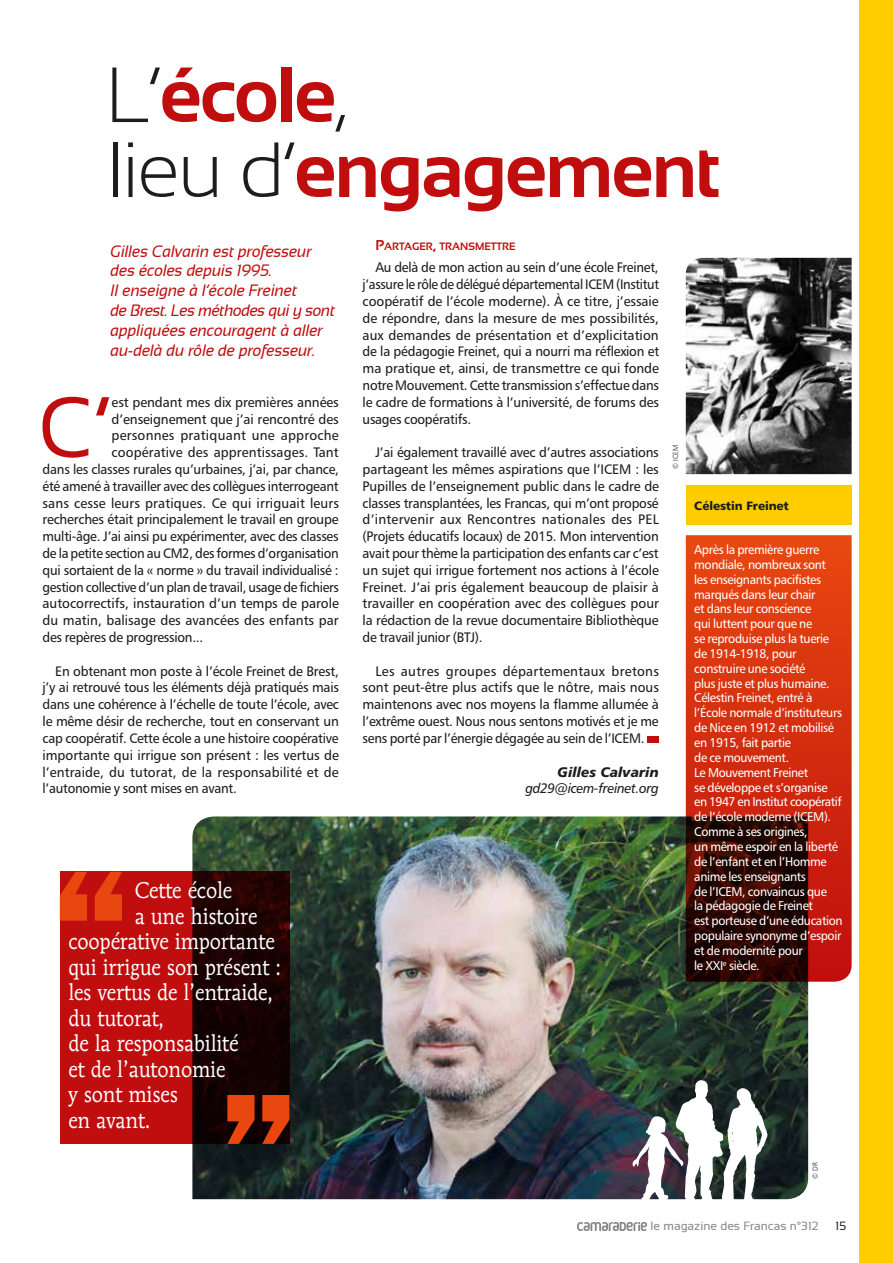
<style>
.page{position:relative;width:893px;height:1263px;background:#fff}
.page>*{position:absolute;margin:0;border:0;box-sizing:border-box;transform-origin:0 0}
.t1{font:85.95px "Sansation";color:#c00d0e;scale:.95 1}
.t2{font:700 78.15px/75px "Sansation";letter-spacing:-.03em;color:#c00d0e}
.t3{font:22.5px "Mendoza Roman";letter-spacing:-.01em;color:#fff;scale:.9 1}
.t4{font:italic 16.5px/19.8px "Sansation";letter-spacing:-.01em;color:#c00d0e;scale:.95 1}
.t5{font:13.8px/16.8px "Humanist 777 BT Roman B";letter-spacing:-.015em;color:#1d1d1b;text-align:justify;scale:.96 1}
.t6{font:13.8px/16.8px "Humanist 777 BT Roman B";letter-spacing:-.015em;color:#1d1d1b;text-align:justify;scale:.95 1}
.t7{font:13.8px/16.8px "Humanist 777 BT Roman B";letter-spacing:-.015em;color:#1d1d1b;text-align:justify}
.t8{font:13.8px "Humanist 777 BT Roman B";letter-spacing:-.015em;color:#1d1d1b;scale:.94 1}
.t9{font:13.8px "Humanist 777 BT Roman B";letter-spacing:.01em;color:#1d1d1b}
.t10{font:13.8px "Humanist 777 BT Roman B";letter-spacing:.005em;color:#1d1d1b}
.t11{font:13.8px "Humanist 777 BT Roman B";letter-spacing:.015em;color:#1d1d1b}
.t12{font:13.8px "Humanist 777 BT Italic B";letter-spacing:-.02em;color:#1d1d1b;scale:.95 1}
.t13{font:13.8px "Humanist 777 BT Black Italic B";letter-spacing:-.01em;color:#1d1d1b}
.t14{font:12.75px/14.9px "Humanist 777 BT Roman B";letter-spacing:-.03em;color:#fff;scale:.95 1}
.t15{font:12px "Sansation";color:#878787}
.t16{font:12px "Humanist 777 BT Black B";letter-spacing:-.01em;color:#1d1d1b}
.t17{font:12px "Sansation";color:#1d1d1b}
.t18{font:700 10.65px "Sansation";color:#c00d0e}
.t19{font:7.5px "Humanist 777 BT Light B";letter-spacing:-.01em;color:#1d1d1b;scale:.95 1}
.s1{font-weight:300;color:#1d1d1b}
.s2{font-size:14.25px}
</style>
<div class="page">
<div style="left:859px;top:0;width:34px;height:1263px;background:#fc0"></div>
<img style="left:577px;top:1223px;width:69px;height:7px">
<div style="left:647px;top:736px;width:12px;height:7px;background:#c00d0e"></div>
<img style="left:192px;top:816px;width:616px;height:383px">
<svg style="left:686px;top:535px;width:166px;height:447px;background:#a8260c"></svg>
<div style="left:686px;top:485px;width:166px;height:39px;background:#fc0"></div>
<img style="left:686px;top:258px;width:166px;height:216px">
<svg style="left:60px;top:872px;width:229px;height:272px;background:#7b0808"></svg>
<svg style="left:60px;top:872px;width:62px;height:49px;background:#da330f"></svg>
<svg style="left:227px;top:1095px;width:62px;height:49px;background:#9e2f0a"></svg>
<svg style="left:631px;top:1080px;width:137px;height:120px"></svg>
<h2 class="t2" style="left:106px;top:58px;width:616px"><span class="s1">L’</span>école<span class="s1">,<br>lieu d’</span>engagement</h2>
<p class="t4" style="left:111px;top:241px;width:238px">Gilles Calvarin est professeur des écoles depuis 1995.<br>Il enseigne à l’école Freinet<br>de Brest. Les méthodes qui y sont appliquées encouragent à aller au-delà du rôle de professeur.</p>
<h1 class="t1" style="left:39px;top:379px;width:78px">C’</h1>
<p class="t7" style="left:112px;top:393px;width:229px">est pendant mes dix premières années</p>
<p class="t7" style="left:112px;top:410px;width:229px">d’enseignement que j’ai rencontré des</p>
<p class="t11" style="left:112px;top:427px;width:229px">personnes pratiquant une approche</p>
<p class="t10" style="left:112px;top:444px;width:229px">coopérative des apprentissages. Tant</p>
<p class="t6" style="left:43px;top:461px;width:314px">dans les classes rurales qu’urbaines, j’ai, par chance,</p>
<p class="t6" style="left:43px;top:477px;width:313px">été amené à travailler avec des collègues interrogeant</p>
<p class="t9" style="left:43px;top:494px;width:298px">sans cesse leurs pratiques. Ce qui irriguait leurs</p>
<p class="t5" style="left:43px;top:511px;width:310px">recherches était principalement le travail en groupe</p>
<p class="t6" style="left:43px;top:528px;width:313px">multi-âge. J’ai ainsi pu expérimenter, avec des classes</p>
<p class="t8" style="left:43px;top:545px;width:317px">de la petite section au CM2, des formes d’organisation</p>
<p class="t6" style="left:43px;top:561px;width:313px">qui sortaient de la « norme » du travail individualisé :</p>
<p class="t8" style="left:43px;top:578px;width:317px">gestion collective d’un plan de travail, usage de fichiers</p>
<p class="t7" style="left:43px;top:595px;width:298px">autocorrectifs, instauration d’un temps de parole</p>
<p class="t7" style="left:43px;top:612px;width:298px">du matin, balisage des avancées des enfants par</p>
<p class="t6" style="left:43px;top:629px;width:171px">des repères de progression...</p>
<p class="t5" style="left:43px;top:662px;width:310px;text-indent:13px">En obtenant mon poste à l’école Freinet de Brest, j’y ai retrouvé tous les éléments déjà pratiqués mais dans une cohérence à l’échelle de toute l’école, avec le même désir de recherche, tout en conservant un cap coopératif. Cette école a une histoire coopérative importante qui irrigue son présent : les vertus de l’entraide, du tutorat, de la responsabilité et de l’autonomie y sont mises en avant.</p>
<h3 class="t3" style="left:135px;top:876px;width:110px">Cette école</h3>
<h3 class="t3" style="left:135px;top:902px;width:138px">a une histoire</h3>
<h3 class="t3" style="left:68px;top:927px;width:231px">coopérative importante</h3>
<h3 class="t3" style="left:68px;top:953px;width:238px">qui irrigue son présent :</h3>
<h3 class="t3" style="left:68px;top:978px;width:229px">les vertus de l’entraide,</h3>
<h3 class="t3" style="left:68px;top:1004px;width:108px">du tutorat,</h3>
<h3 class="t3" style="left:68px;top:1029px;width:191px">de la responsabilité</h3>
<h3 class="t3" style="left:68px;top:1055px;width:176px">et de l’autonomie</h3>
<h3 class="t3" style="left:68px;top:1080px;width:123px">y sont mises</h3>
<h3 class="t3" style="left:68px;top:1106px;width:93px">en avant.</h3>
<p class="t18" style="left:375px;top:240px;width:142px"><span class="s2">P</span>ARTAGER<span class="s2">,</span> TRANSMETTRE</p>
<p class="t6" style="left:363px;top:259px;width:314px;text-indent:13px">Au delà de mon action au sein d’une école Freinet, j’assure le rôle de délégué départemental ICEM (Institut coopératif de l’école moderne). À ce titre, j’essaie de répondre, dans la mesure de mes possibilités, aux demandes de présentation et d’explicitation de la pédagogie Freinet, qui a nourri ma réflexion et ma pratique et, ainsi, de transmettre ce qui fonde notre Mouvement. Cette transmission s’effectue dans le cadre de formations à l’université, de forums des usages coopératifs.</p>
<p class="t5" style="left:363px;top:444px;width:310px;text-indent:13px">J’ai également travaillé avec d’autres associations partageant les mêmes aspirations que l’ICEM : les Pupilles de l’enseignement public dans le cadre de classes transplantées, les Francas, qui m’ont proposé d’intervenir aux Rencontres nationales des PEL (Projets éducatifs locaux) de 2015. Mon intervention avait pour thème la participation des enfants car c’est un sujet qui irrigue fortement nos actions à l’école Freinet. J’ai pris également beaucoup de plaisir à travailler en coopération avec des collègues pour la rédaction de la revue documentaire Bibliothèque de travail junior (BTJ).</p>
<p class="t7" style="left:363px;top:662px;width:298px;text-indent:13px">Les autres groupes départementaux bretons sont peut-être plus actifs que le nôtre, mais nous maintenons avec nos moyens la flamme allumée à l’extrême ouest. Nous nous sentons motivés et je me sens porté par l’énergie dégagée au sein de l’ICEM.</p>
<p class="t13" style="left:558px;top:763px;width:103px">Gilles Calvarin</p>
<p class="t12" style="left:525px;top:780px;width:142px">gd29@icem-freinet.org</p>
<p class="t19" style="left:671px;top:468px;width:26px;rotate:-90deg">© ICEM</p>
<p class="t16" style="left:694px;top:498px;width:96px">Célestin Freinet</p>
<p class="t14" style="left:694px;top:542px;width:158px">Après la première guerre mondiale, nombreux sont les enseignants pacifistes marqués dans leur chair<br>et dans leur conscience<br>qui luttent pour que ne<br>se reproduise plus la tuerie de 1914-1918, pour construire une société<br>plus juste et plus humaine.<br>Célestin Freinet, entré à l’École normale d’instituteurs de Nice en 1912 et mobilisé en 1915, fait partie<br>de ce mouvement.<br>Le Mouvement Freinet<br>se développe et s’organise en 1947 en Institut coopératif de l’école moderne (ICEM).<br>Comme à ses origines,<br>un même espoir en la liberté de l’enfant et en l’Homme anime les enseignants<br>de l’ICEM, convaincus que<br>la pédagogie de Freinet<br>est porteuse d’une éducation populaire synonyme d’espoir et de modernité pour<br>le XXI<sup>e</sup> siècle.</p>
<p class="t19" style="left:811px;top:1179px;width:19px;rotate:-90deg">© DR</p>
<p class="t15" style="left:651px;top:1219px;width:169px">le magazine des Francas n°312</p>
<p class="t17" style="left:835px;top:1219px;width:12px">15</p>
</div>
